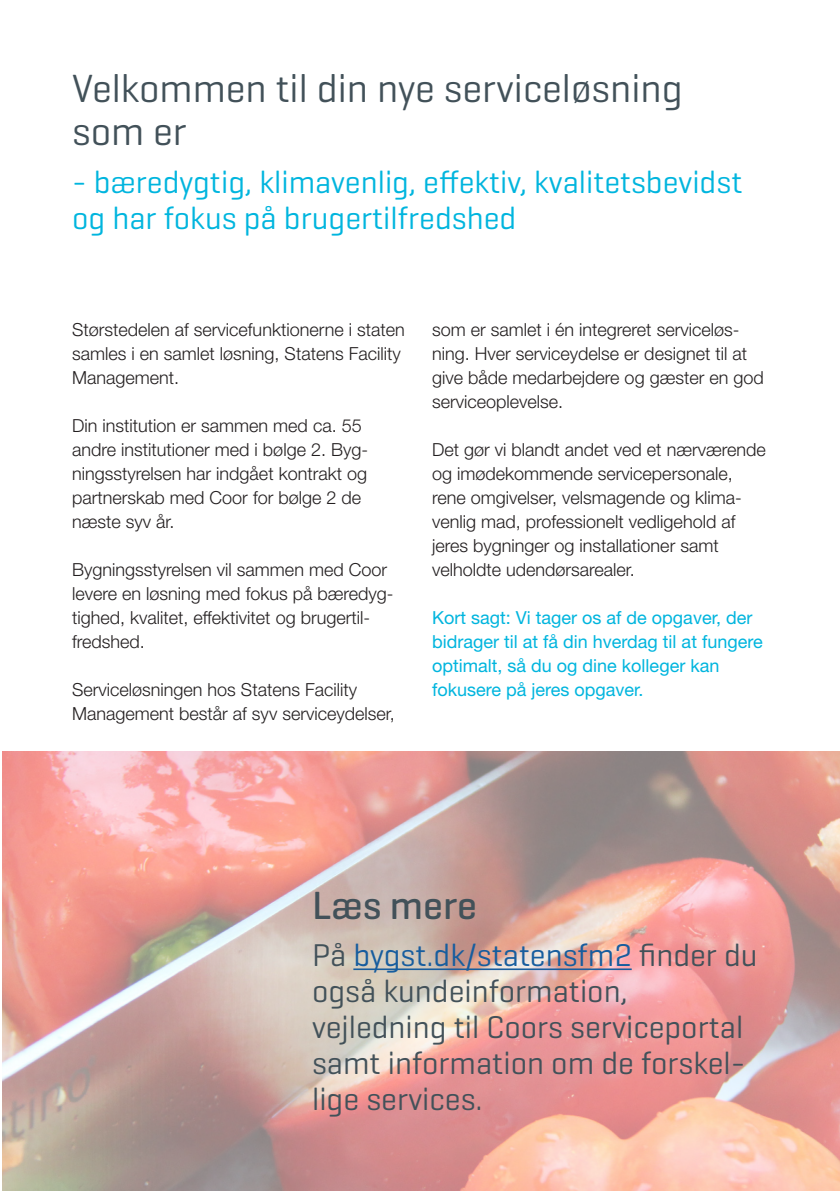
<style>
.page{position:relative;width:840px;height:1191px;background:#fff}
.page>*{position:absolute;margin:0;border:0;box-sizing:border-box;transform-origin:0 0}
._00_Forside_overskrift{font:40px "Geogrotesque";color:#425159}
._02_Overskrift{font:500 40px "Geogrotesque";color:#425159}
._02_Manchet_2_blå{font:32px/36px "Geogrotesque";color:#425159}
._02_Manchet_2_blå-2{font:32px/36px "Geogrotesque";color:#00b5de}
._03_Brød{font:300 18px/24px "Helvetica Neue LT Std";color:#231f20}
._03_Brød_Blå_Regular{font:18px/24px "Helvetica Neue LT Std";color:#00b5de}
.s1{color:#175d9e}
</style>
<div class="page">
<svg style="left:2px;top:751px;width:837px;height:440px;background:#d9a59f"></svg>
<hr style="left:353px;top:968px;width:278px;height:2px;background:#175d9e">
<p class="_00_Forside_overskrift" style="left:72px;top:63px;width:611px">Velkommen til din nye serviceløsning</p>
<p class="_00_Forside_overskrift" style="left:72px;top:107px;width:116px">som er</p>
<p class="_02_Manchet_2_blå-2" style="left:72px;top:163px;width:671px">- bæredygtig, klimavenlig, effektiv, kvalitetsbevidst og har fokus på brugertilfredshed</p>
<p class="_03_Brød" style="left:72px;top:317px;width:334px">Størstedelen af servicefunktionerne i staten samles i en samlet løsning, Statens Facility<br>Management.</p>
<p class="_03_Brød" style="left:72px;top:413px;width:297px">Din institution er sammen med ca. 55 andre institutioner med i bølge 2. Byg&shy;ningsstyrelsen har indgået kontrakt og partnerskab med Coor for bølge 2 de næste syv år.</p>
<p class="_03_Brød" style="left:72px;top:557px;width:323px">Bygningsstyrelsen vil sammen med Coor levere en løsning med fokus på bæredyg&shy;tighed, kvalitet, effektivitet og brugertil&shy;fredshed.</p>
<p class="_03_Brød" style="left:72px;top:677px;width:324px">Serviceløsningen hos Statens Facility<br>Management består af syv serviceydelser,</p>
<p class="_03_Brød" style="left:432px;top:317px;width:333px">som er samlet i én integreret serviceløs&shy;ning. Hver serviceydelse er designet til at give både medarbejdere og gæster en god serviceoplevelse.</p>
<p class="_03_Brød" style="left:432px;top:437px;width:335px">Det gør vi blandt andet ved et nærværende og imødekommende servicepersonale, rene omgivelser, velsmagende og klima&shy;venlig mad, professionelt vedligehold af jeres bygninger og installationer samt velholdte udendørsarealer.</p>
<p class="_03_Brød_Blå_Regular" style="left:432px;top:605px;width:332px">Kort sagt: Vi tager os af de opgaver, der bidrager til at få din hverdag til at fungere optimalt, så du og dine kolleger kan fokusere på jeres opgaver.</p>
<p class="_02_Overskrift" style="left:312px;top:880px;width:166px">Læs mere</p>
<p class="_02_Manchet_2_blå" style="left:312px;top:936px;width:447px">På <span class="s1">bygst.dk/statensfm2</span> finder du også kundeinformation,</p>
<p class="_02_Manchet_2_blå" style="left:312px;top:1008px;width:432px;text-align:justify">vejledning til Coors serviceportal samt information om de forskel&shy;lige services.</p>
</div>
